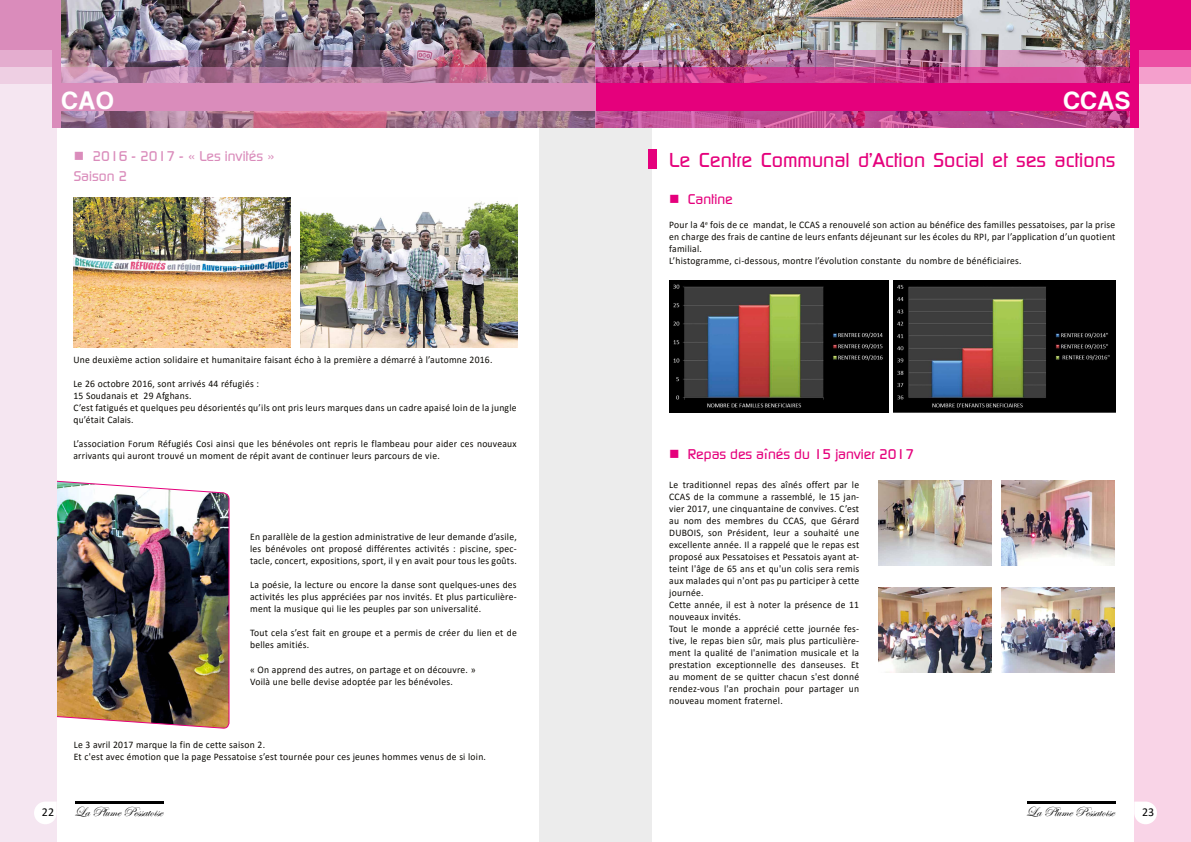
<style>
.page{position:relative;width:1191px;height:842px;background:#fff}
.page>*{position:absolute;margin:0;border:0;box-sizing:border-box;transform-origin:0 0}
.t1{font:24px "Coolvetica";letter-spacing:.04em;color:#fff}
.t2{font:500 20px "Continuum";color:#e5007c}
.t3{font:500 14px "Continuum";color:#e5007c}
.t4{font:14px "Edwardian Script ITC";color:#000}
.t5{font:500 14px/19.6px "Continuum";color:#da8cbb}
.t6{font:12px "Calibri";color:#000}
.t7{font:10px/12px "Calibri";letter-spacing:.025em;color:#0b0904;scale:.96 1}
</style>
<div class="page">
<div style="left:539px;top:0;width:56px;height:842px;background:#ececec"></div>
<div style="left:595px;top:0;width:57px;height:842px;background:#ececec"></div>
<img style="left:61px;top:0;width:534px;height:50px">
<img style="left:57px;top:480px;width:173px;height:249px">
<img style="left:595px;top:0;width:535px;height:50px">
<img style="left:595px;top:50px;width:535px;height:17px">
<svg style="left:595px;top:67px;width:535px;height:61px;background:#c1418c"></svg>
<div style="left:595px;top:84px;width:537px;height:27px;background:#e5007c"></div>
<div style="left:1134px;top:0;width:57px;height:842px;background:#f9d4e7"></div>
<div style="left:1134px;top:17px;width:57px;height:67px;background:#f49fcc"></div>
<div style="left:1134px;top:2px;width:57px;height:65px;background:#ec4fa4"></div>
<div style="left:1134px;top:0;width:57px;height:50px;background:#e5007c"></div>
<div style="left:1130px;top:0;width:8px;height:128px;background:#e5007c"></div>
<img style="left:61px;top:50px;width:534px;height:17px">
<svg style="left:61px;top:67px;width:534px;height:61px;background:#ae7795"></svg>
<div style="left:58px;top:84px;width:537px;height:27px;background:#da8cbb"></div>
<div style="left:0;top:0;width:57px;height:842px;background:#f5e6f1"></div>
<div style="left:0;top:17px;width:57px;height:67px;background:#eecfe3"></div>
<div style="left:0;top:2px;width:57px;height:65px;background:#e4adcf"></div>
<div style="left:0;top:0;width:57px;height:50px;background:#da8cbb"></div>
<div style="left:52px;top:0;width:9px;height:128px;background:#da8cbb"></div>
<img style="left:300px;top:201px;width:217px;height:146px">
<img style="left:73px;top:197px;width:217px;height:150px">
<img style="left:894px;top:281px;width:221px;height:132px">
<img style="left:669px;top:281px;width:219px;height:132px">
<div style="left:648px;top:150px;width:8px;height:19px;background:#e5007c"></div>
<img style="left:878px;top:481px;width:113px;height:85px">
<img style="left:1001px;top:481px;width:114px;height:85px">
<img style="left:878px;top:587px;width:113px;height:85px">
<img style="left:1001px;top:587px;width:114px;height:85px">
<svg style="left:75px;top:801px;width:89px;height:2px"></svg>
<hr style="left:1027px;top:801px;width:88px;height:2px;background:#000">
<svg style="left:34px;top:802px;width:23px;height:22px"></svg>
<svg style="left:1134px;top:801px;width:23px;height:23px"></svg>
<h1 class="t1" style="left:62px;top:88px;width:53px">CAO</h1>
<h1 class="t1" style="left:1063px;top:88px;width:68px">CCAS</h1>
<h3 class="t5" style="left:74px;top:146px;width:203px">■ 2016 - 2017 - « Les invités »<br>Saison 2</h3>
<p class="t7" style="left:73px;top:353px;width:438px">Une deuxième action solidaire et humanitaire faisant écho à la première a démarré à l’automne 2016.</p>
<p class="t7" style="left:73px;top:377px;width:463px">Le 26 octobre 2016, sont arrivés 44 réfugiés :<br>15 Soudanais et 29 Afghans.<br>C’est fatigués et quelques peu désorientés qu’ils ont pris leurs marques dans un cadre apaisé loin de la jungle qu’était Calais.</p>
<p class="t7" style="left:73px;top:437px;width:463px">L’association Forum Réfugiés Cosi ainsi que les bénévoles ont repris le flambeau pour aider ces nouveaux arrivants qui auront trouvé un moment de répit avant de continuer leurs parcours de vie.</p>
<p class="t7" style="left:250px;top:531px;width:279px;text-align:justify">En parallèle de la gestion administrative de leur demande d’asile, les bénévoles ont proposé différentes activités : piscine, spec&shy;tacle, concert, expositions, sport, il y en avait pour tous les goûts.</p>
<p class="t7" style="left:250px;top:579px;width:279px;text-align:justify">La poésie, la lecture ou encore la danse sont quelques-unes des activités les plus appréciées par nos invités. Et plus particulière&shy;ment la musique qui lie les peuples par son universalité.</p>
<p class="t7" style="left:250px;top:627px;width:279px">Tout cela s’est fait en groupe et a permis de créer du lien et de belles amitiés.</p>
<p class="t7" style="left:250px;top:663px;width:236px">« On apprend des autres, on partage et on découvre. »<br>Voilà une belle devise adoptée par les bénévoles.</p>
<p class="t7" style="left:74px;top:738px;width:431px">Le 3 avril 2017 marque la fin de cette saison 2.<br>Et c'est avec émotion que la page Pessatoise s’est tournée pour ces jeunes hommes venus de si loin.</p>
<h2 class="t2" style="left:669px;top:147px;width:448px">Le Centre Communal d’Action Social et ses actions</h2>
<h3 class="t3" style="left:669px;top:190px;width:65px">■ Cantine</h3>
<p class="t7" style="left:669px;top:218px;width:466px">Pour la 4<sup>e</sup> fois de ce mandat, le CCAS a renouvelé son action au bénéfice des familles pessatoises, par la prise en charge des frais de cantine de leurs enfants déjeunant sur les écoles du RPI, par l’application d’un quotient familial.<br>L’histogramme, ci-dessous, montre l’évolution constante du nombre de bénéficiaires.</p>
<h3 class="t3" style="left:669px;top:445px;width:246px">■ Repas des aînés du 15 janvier 2017</h3>
<p class="t7" style="left:669px;top:479px;width:199px">Le traditionnel repas des aînés offert par le CCAS de la commune a rassemblé, le 15 jan&shy;vier 2017, une cinquantaine de convives. C’est au nom des membres du CCAS, que Gérard DUBOIS, son Président, leur a souhaité une excellente année. Il a rappelé que le repas est proposé aux Pessatoises et Pessatois ayant at&shy;teint l'âge de 65 ans et qu'un colis sera remis aux malades qui n'ont pas pu participer à cette journée.<br>Cette année, il est à noter la présence de 11 nouveaux invités.<br>Tout le monde a apprécié cette journée fes&shy;tive, le repas bien sûr, mais plus particulière&shy;ment la qualité de l'animation musicale et la prestation exceptionnelle des danseuses. Et au moment de se quitter chacun s'est donné rendez-vous l'an prochain pour partager un nouveau moment fraternel.</p>
<p class="t6" style="left:42px;top:804px;width:14px">22</p>
<h3 class="t4" style="left:74px;top:804px;width:90px">La Plume Pessatoise</h3>
<h3 class="t4" style="left:1026px;top:804px;width:90px">La Plume Pessatoise</h3>
<p class="t6" style="left:1142px;top:804px;width:14px">23</p>
</div>
